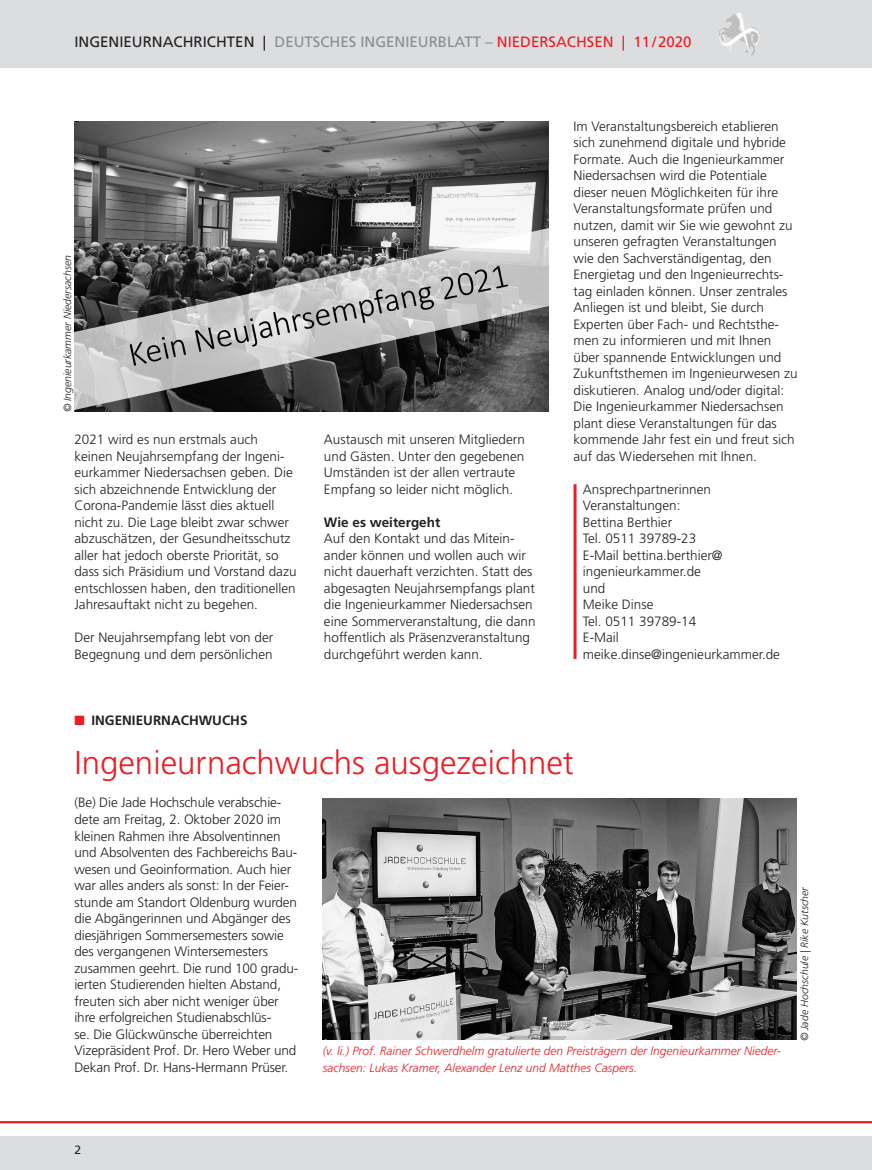
<style>
.page{position:relative;width:872px;height:1170px;background:#fff}
.page>*{position:absolute;margin:0;border:0;box-sizing:border-box;transform-origin:0 0}
.t1{font:300 33px "Frutiger LT Std";color:#ee1d23}
.t2{font:15px "Frutiger LT Std";color:#8a8c8f}
.t3{font:300 13.5px/16.5px "Frutiger LT Std";color:#231f20}
.t4{font:700 13.5px "Frutiger LT Std";color:#231f20}
.t5{font:italic 300 12px/16.5px "Frutiger LT Std";color:#ee1d23}
.t6{font:12px "Frutiger LT Std";color:#231f20}
.t7{font:italic 300 10.5px "Frutiger LT Std";color:#231f20}
.s1{color:#231f20}
.s2{color:#ee1d23}
</style>
<div class="page">
<div style="left:0;top:0;width:872px;height:68px;background:#dcdddf"></div>
<div style="left:0;top:1135px;width:872px;height:34px;background:#dcdddf"></div>
<svg style="left:726px;top:13px;width:13px;height:9px"></svg>
<hr style="left:0;top:1120px;width:872px;height:3px;background:#ee1d23">
<img style="left:74px;top:121px;width:474px;height:290px">
<hr style="left:573px;top:484px;width:3px;height:175px;background:#ee1d23">
<img style="left:323px;top:798px;width:473px;height:241px">
<p class="t2" style="left:74px;top:33px;width:618px"><span class="s1">INGENIEURNACHRICHTEN |</span> DEUTSCHES INGENIEURBLATT – <span class="s2">NIEDERSACHSEN | 11/2020</span></p>
<p class="t7" style="left:62px;top:412px;width:159px;rotate:-90deg">© Ingenieurkammer Niedersachsen</p>
<p class="t3" style="left:74px;top:431px;width:224px">2021 wird es nun erstmals auch keinen Neujahrsempfang der Ingeni&shy;eurkammer Niedersachsen geben. Die sich abzeichnende Entwicklung der Corona-Pandemie lässt dies aktuell nicht zu. Die Lage bleibt zwar schwer abzuschätzen, der Gesundheitsschutz aller hat jedoch oberste Priorität, so dass sich Präsidium und Vorstand dazu entschlossen haben, den traditionellen Jahresauftakt nicht zu begehen.</p>
<p class="t3" style="left:74px;top:629px;width:200px">Der Neujahrsempfang lebt von der<br>Begegnung und dem persönlichen</p>
<p class="t3" style="left:324px;top:431px;width:203px">Austausch mit unseren Mitgliedern und Gästen. Unter den gegebenen Umständen ist der allen vertraute Empfang so leider nicht möglich.</p>
<p class="t4" style="left:324px;top:514px;width:118px">Wie es weitergeht</p>
<p class="t3" style="left:324px;top:530px;width:213px">Auf den Kontakt und das Mitein&shy;ander können und wollen auch wir nicht dauerhaft verzichten. Statt des abgesagten Neujahrsempfangs plant die Ingenieurkammer Niedersachsen eine Sommerveranstaltung, die dann hoffentlich als Präsenzveranstaltung durchgeführt werden kann.</p>
<p class="t3" style="left:573px;top:118px;width:225px">Im Veranstaltungsbereich etablieren sich zunehmend digitale und hybride Formate. Auch die Ingenieurkammer Niedersachsen wird die Potentiale dieser neuen Möglichkeiten für ihre Veranstaltungsformate prüfen und nutzen, damit wir Sie wie gewohnt zu unseren gefragten Veranstaltungen wie den Sachverständigentag, den Energietag und den Ingenieurrechts&shy;tag einladen können. Unser zentrales Anliegen ist und bleibt, Sie durch Experten über Fach- und Rechtsthe&shy;men zu informieren und mit Ihnen über spannende Entwicklungen und Zukunftsthemen im Ingenieurwesen zu diskutieren. Analog und/oder digital:<br>Die Ingenieurkammer Niedersachsen plant diese Veranstaltungen für das kommende Jahr fest ein und freut sich auf das Wiedersehen mit Ihnen.</p>
<p class="t3" style="left:583px;top:481px;width:199px">Ansprechpartnerinnen<br>Veranstaltungen:<br>Bettina Berthier<br>Tel. 0511 39789-23<br>E-Mail bettina.berthier@ ingenieurkammer.de<br>und<br>Meike Dinse<br>Tel. 0511 39789-14<br>E-Mail meike.dinse@ingenieurkammer.de</p>
<p class="t4" style="left:74px;top:712px;width:175px"><span class="s2">■</span> INGENIEURNACHWUCHS</p>
<h1 class="t1" style="left:74px;top:744px;width:501px">Ingenieurnachwuchs ausgezeichnet</h1>
<p class="t3" style="left:74px;top:794px;width:225px">(Be) Die Jade Hochschule verabschie&shy;dete am Freitag, 2. Oktober 2020 im kleinen Rahmen ihre Absolventinnen und Absolventen des Fachbereichs Bau&shy;wesen und Geoinformation. Auch hier war alles anders als sonst: In der Feier&shy;stunde am Standort Oldenburg wurden die Abgängerinnen und Abgänger des diesjährigen Sommersemesters sowie des vergangenen Wintersemesters zusammen geehrt. Die rund 100 gradu&shy;ierten Studierenden hielten Abstand, freuten sich aber nicht weniger über ihre erfolgreichen Studienabschlüs-<br>se. Die Glückwünsche überreichten Vizepräsident Prof. Dr. Hero Weber und Dekan Prof. Dr. Hans-Hermann Prüser.</p>
<p class="t5" style="left:323px;top:1042px;width:459px">(v. li.) Prof. Rainer Schwerdhelm gratulierte den Preisträgern der Ingenieurkammer Nieder&shy;sachsen: Lukas Kramer, Alexander Lenz und Matthes Caspers.</p>
<p class="t7" style="left:798px;top:1041px;width:156px;rotate:-90deg">© Jade Hochschule | Rike Kutscher</p>
<p class="t6" style="left:74px;top:1142px;width:8px">2</p>
</div>
